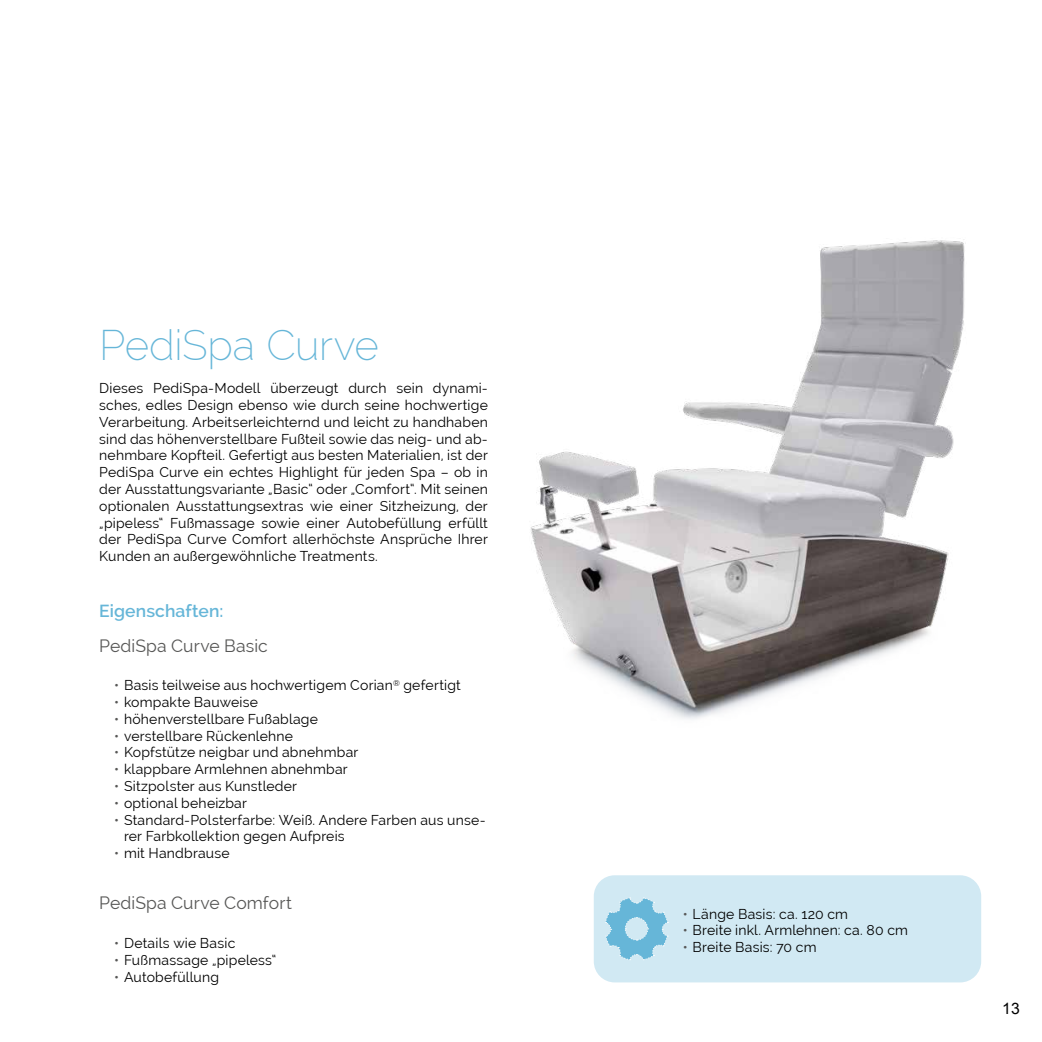
<style>
.page{position:relative;width:1042px;height:1042px;background:#fff}
.page>*{position:absolute;margin:0;border:0;box-sizing:border-box;transform-origin:0 0}
.t1{font:200 42px "Raleway";letter-spacing:-.01em;color:#66b6d8}
.t2{font:17.5px "Raleway";letter-spacing:.005em;color:#575756}
.t3{font:600 17.5px "Raleway";letter-spacing:.005em;color:#66b6d8}
.t4{font:15.75px "Arial";color:#000}
.t5{font:14px/16.8px "Raleway";letter-spacing:.015em;color:#000;text-align:justify}
.s1{font-weight:500;color:#575756}
</style>
<div class="page">
<hr style="left:0;top:0;width:1px;height:759px;background:#000">
<img style="left:531px;top:239px;width:435px;height:480px">
<div style="left:594px;top:875px;width:387px;height:107px;background:#d1e9f3;border-radius:21px"></div>
<svg style="left:605px;top:897px;width:63px;height:63px"></svg>
<h1 class="t1" style="left:99px;top:320px;width:281px">PediSpa Curve</h1>
<p class="t5" style="left:99px;top:380px;width:390px">Dieses PediSpa-Modell überzeugt durch sein dynami&shy;sches, edles Design ebenso wie durch seine hochwertige Verarbeitung. Arbeitserleichternd und leicht zu handhaben sind das höhenverstellbare Fußteil sowie das neig- und ab&shy;nehmbare Kopfteil. Gefertigt aus besten Materialien, ist der PediSpa Curve ein echtes Highlight für jeden Spa – ob in der Ausstattungsvariante „Basic“ oder „Comfort“. Mit seinen optionalen Ausstattungsextras wie einer Sitzheizung, der „pipeless“ Fußmassage sowie einer Autobefüllung erfüllt der PediSpa Curve Comfort allerhöchste Ansprüche Ihrer Kunden an außergewöhnliche Treatments.</p>
<p class="t3" style="left:99px;top:601px;width:126px">Eigenschaften:</p>
<p class="t2" style="left:99px;top:635px;width:170px">PediSpa Curve Basic</p>
<p class="t5" style="left:114px;top:677px;width:348px"><span class="s1">•</span> Basis teilweise aus hochwertigem Corian<sup>®</sup> gefertigt</p>
<p class="t5" style="left:114px;top:693px;width:145px"><span class="s1">•</span> kompakte Bauweise</p>
<p class="t5" style="left:114px;top:710px;width:205px"><span class="s1">•</span> höhenverstellbare Fußablage</p>
<p class="t5" style="left:114px;top:727px;width:180px"><span class="s1">•</span> verstellbare Rückenlehne</p>
<p class="t5" style="left:114px;top:744px;width:246px"><span class="s1">•</span> Kopfstütze neigbar und abnehmbar</p>
<p class="t5" style="left:114px;top:761px;width:235px"><span class="s1">•</span> klappbare Armlehnen abnehmbar</p>
<p class="t5" style="left:114px;top:777px;width:185px"><span class="s1">•</span> Sitzpolster aus Kunstleder</p>
<p class="t5" style="left:114px;top:794px;width:134px"><span class="s1">•</span> optional beheizbar</p>
<p class="t5" style="left:124px;top:811px;width:363px;text-indent:-10px"><span class="s1">•</span> Standard-Polsterfarbe: Weiß. Andere Farben aus unse&shy;rer Farbkollektion gegen Aufpreis</p>
<p class="t5" style="left:114px;top:845px;width:117px"><span class="s1">•</span> mit Handbrause</p>
<p class="t2" style="left:99px;top:893px;width:194px">PediSpa Curve Comfort</p>
<p class="t5" style="left:114px;top:934px;width:123px"><span class="s1">•</span> Details wie Basic</p>
<p class="t5" style="left:114px;top:951px;width:164px"><span class="s1">•</span> Fußmassage „pipeless“</p>
<p class="t5" style="left:114px;top:968px;width:106px"><span class="s1">•</span> Autobefüllung</p>
<p class="t5" style="left:683px;top:905px;width:167px"><span class="s1">•</span> Länge Basis: ca. 120 cm</p>
<p class="t5" style="left:683px;top:922px;width:227px"><span class="s1">•</span> Breite inkl. Armlehnen: ca. 80 cm</p>
<p class="t5" style="left:683px;top:939px;width:135px"><span class="s1">•</span> Breite Basis: 70 cm</p>
<p class="t4" style="left:1002px;top:998px;width:19px">13</p>
</div>
